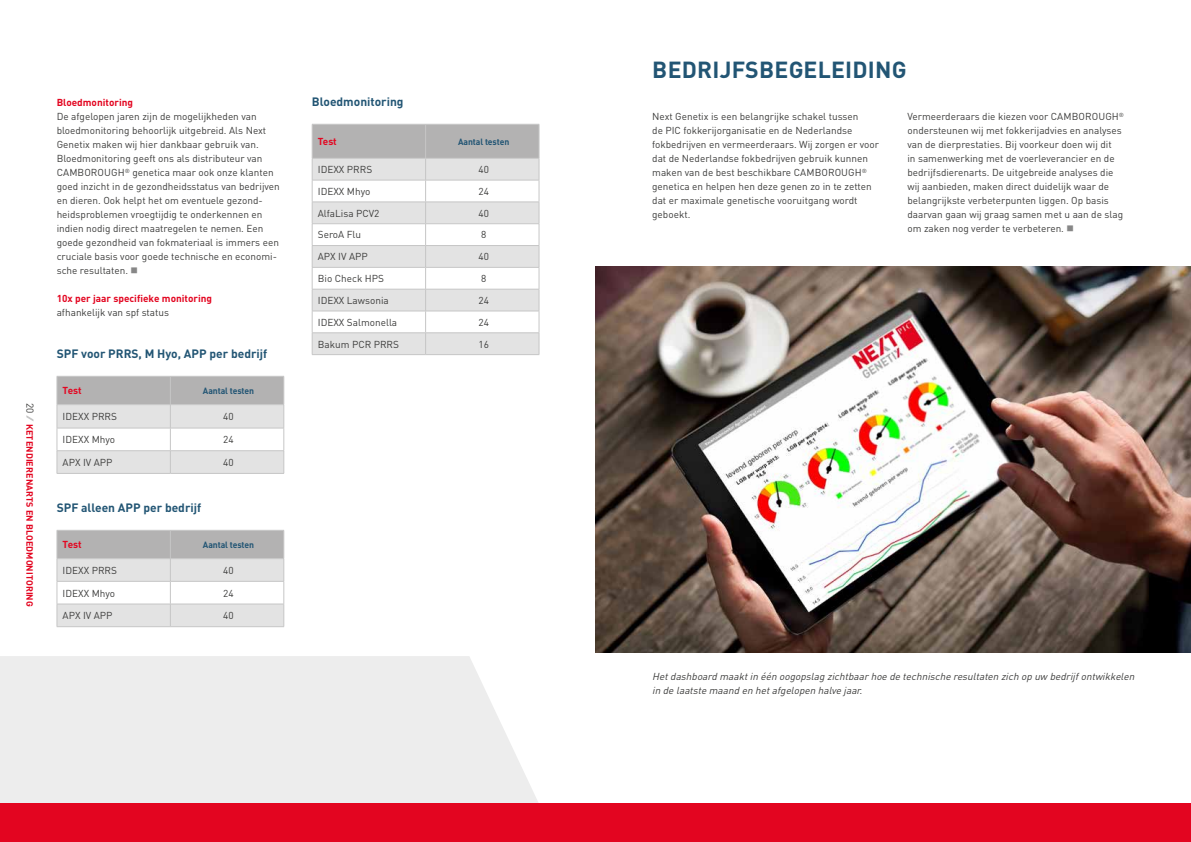
<style>
.page{position:relative;width:1191px;height:842px;background:#fff}
.page>*{position:absolute;margin:0;border:0;box-sizing:border-box;transform-origin:0 0}
.t1{font:700 23px "DIN Pro";letter-spacing:.01em;color:#225574}
.t2{font:700 12px "DIN Pro";color:#225574}
.t3{font:10px/14px "DIN Pro";color:#3c3c3b}
.t4{font:italic 10px/14px "DIN Pro";color:#3c3c3b}
.t5{font:700 10px "DIN Pro";color:#e30520}
.t6{font:700 9px "DIN Pro";letter-spacing:-.01em;color:#225574;scale:.96 1}
.t7{font:700 9px "DIN Pro";color:#e30520}
.s1{font-weight:400;font-size:10px;color:#3c3c3b}
.s2{color:#878787}
</style>
<div class="page">
<svg style="left:57px;top:376px;width:227px;height:97px"></svg>
<hr style="left:57px;top:473px;width:113px;height:1px;background:#c6c6c6">
<hr style="left:170px;top:473px;width:114px;height:1px;background:#c6c6c6">
<svg style="left:57px;top:530px;width:227px;height:96px"></svg>
<hr style="left:57px;top:626px;width:113px;height:1px;background:#c6c6c6">
<hr style="left:170px;top:626px;width:114px;height:1px;background:#c6c6c6">
<svg style="left:312px;top:124px;width:228px;height:231px"></svg>
<hr style="left:312px;top:354px;width:113px;height:1px;background:#c6c6c6">
<hr style="left:425px;top:354px;width:114px;height:1px;background:#c6c6c6">
<div style="left:0;top:656px;width:538px;height:147px;background:#ededed"></div>
<svg style="left:26px;top:415px;width:7px;height:6px"></svg>
<img style="left:595px;top:267px;width:596px;height:385px">
<div style="left:0;top:803px;width:1191px;height:39px;background:#e30520"></div>
<p class="t7" style="left:36px;top:403px;width:204px;rotate:90deg"><span class="s1">20</span> Ketendierenartsenbloedmonitoring</p>
<p class="t5" style="left:57px;top:96px;width:78px">Bloedmonitoring</p>
<p class="t3" style="left:57px;top:109px;width:225px">De afgelopen jaren zijn de mogelijkheden van bloedmonitoring behoorlijk uitgebreid. Als Next Genetix maken wij hier dankbaar gebruik van.<br>Bloedmonitoring geeft ons als distributeur van CAMBOROUGH<sup>®</sup> genetica maar ook onze klanten goed inzicht in de gezondheidsstatus van bedrijven en dieren. Ook helpt het om eventuele gezond&shy;heidsproblemen vroegtijdig te onderkennen en indien nodig direct maatregelen te nemen. Een goede gezondheid van fokmateriaal is immers een cruciale basis voor goede technische en economi&shy;sche resultaten. <span class="s2">■</span></p>
<p class="t5" style="left:57px;top:292px;width:157px">10x per jaar specifieke monitoring</p>
<p class="t3" style="left:57px;top:305px;width:114px">afhankelijk van spf status</p>
<p class="t2" style="left:57px;top:346px;width:212px">SPF voor PRRS, M Hyo, APP per bedrijf</p>
<p class="t5" style="left:63px;top:384px;width:20px">Test</p>
<p class="t6" style="left:203px;top:384px;width:55px">Aantal testen</p>
<p class="t3" style="left:63px;top:409px;width:56px">IDEXX PRRS</p>
<p class="t3" style="left:223px;top:409px;width:12px">40</p>
<p class="t3" style="left:63px;top:432px;width:54px">IDEXX Mhyo</p>
<p class="t3" style="left:223px;top:432px;width:12px">24</p>
<p class="t3" style="left:63px;top:455px;width:51px">APX IV APP</p>
<p class="t3" style="left:223px;top:455px;width:12px">40</p>
<p class="t2" style="left:57px;top:500px;width:146px">SPF alleen APP per bedrijf</p>
<p class="t5" style="left:63px;top:538px;width:20px">Test</p>
<p class="t6" style="left:203px;top:538px;width:55px">Aantal testen</p>
<p class="t3" style="left:63px;top:563px;width:56px">IDEXX PRRS</p>
<p class="t3" style="left:223px;top:563px;width:12px">40</p>
<p class="t3" style="left:63px;top:585px;width:54px">IDEXX Mhyo</p>
<p class="t3" style="left:223px;top:585px;width:12px">24</p>
<p class="t3" style="left:63px;top:608px;width:51px">APX IV APP</p>
<p class="t3" style="left:223px;top:608px;width:12px">40</p>
<p class="t2" style="left:312px;top:94px;width:93px">Bloedmonitoring</p>
<p class="t5" style="left:318px;top:135px;width:20px">Test</p>
<p class="t6" style="left:458px;top:135px;width:55px">Aantal testen</p>
<p class="t3" style="left:318px;top:162px;width:56px">IDEXX PRRS</p>
<p class="t3" style="left:478px;top:162px;width:12px">40</p>
<p class="t3" style="left:318px;top:184px;width:54px">IDEXX Mhyo</p>
<p class="t3" style="left:478px;top:184px;width:12px">24</p>
<p class="t3" style="left:318px;top:206px;width:63px">AlfaLisa PCV2</p>
<p class="t3" style="left:478px;top:206px;width:12px">40</p>
<p class="t3" style="left:318px;top:227px;width:45px">SeroA Flu</p>
<p class="t3" style="left:481px;top:227px;width:7px">8</p>
<p class="t3" style="left:318px;top:249px;width:51px">APX IV APP</p>
<p class="t3" style="left:478px;top:249px;width:12px">40</p>
<p class="t3" style="left:318px;top:271px;width:68px">Bio Check HPS</p>
<p class="t3" style="left:481px;top:271px;width:7px">8</p>
<p class="t3" style="left:318px;top:293px;width:72px">IDEXX Lawsonia</p>
<p class="t3" style="left:478px;top:293px;width:12px">24</p>
<p class="t3" style="left:318px;top:315px;width:81px">IDEXX Salmonella</p>
<p class="t3" style="left:478px;top:315px;width:12px">24</p>
<p class="t3" style="left:318px;top:336px;width:83px">Bakum PCR PRRS</p>
<p class="t3" style="left:478px;top:336px;width:12px">16</p>
<h1 class="t1" style="left:652px;top:54px;width:256px">BEDRIJFSBEGELEIDING</h1>
<p class="t3" style="left:652px;top:109px;width:228px">Next Genetix is een belangrijke schakel tussen<br>de PIC fokkerijorganisatie en de Nederlandse fokbedrijven en vermeerderaars. Wij zorgen er voor dat de Nederlandse fokbedrijven gebruik kunnen maken van de best beschikbare CAMBOROUGH<sup>® </sup>genetica en helpen hen deze genen zo in te zetten dat er maximale genetische vooruitgang wordt geboekt.</p>
<p class="t3" style="left:907px;top:109px;width:218px">Vermeerderaars die kiezen voor CAMBOROUGH<sup>® </sup>ondersteunen wij met fokkerijadvies en analyses van de dierprestaties. Bij voorkeur doen wij dit<br>in samenwerking met de voerleverancier en de bedrijfsdierenarts. De uitgebreide analyses die wij aanbieden, maken direct duidelijk waar de belangrijkste verbeterpunten liggen. Op basis daarvan gaan wij graag samen met u aan de slag om zaken nog verder te verbeteren. <span class="s2">■</span></p>
<p class="t4" style="left:652px;top:669px;width:486px">Hetdashboard maaktin één oogopslag zichtbaarhoe de technische resultaten zich op uw bedrijfontwikkelen in de laatste maand en hetafgelopen halve jaar.</p>
</div>
